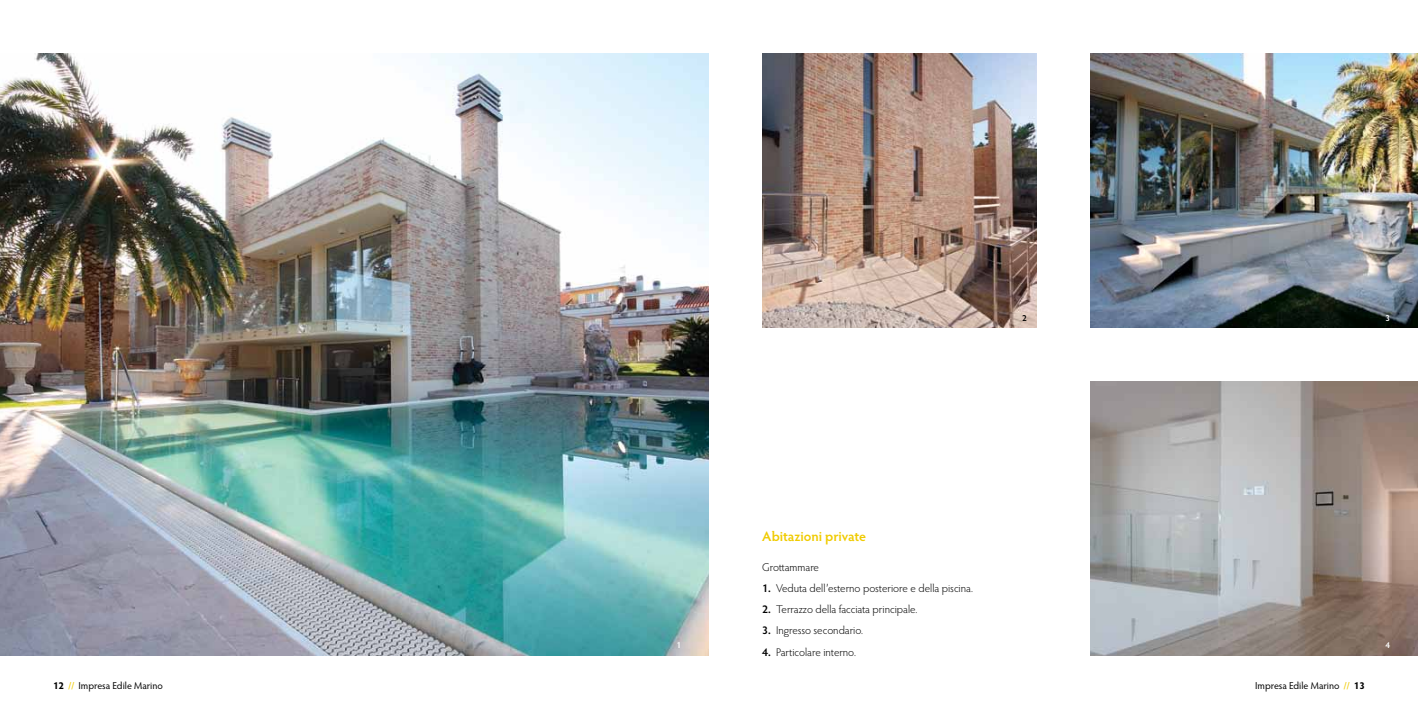
<style>
.page{position:relative;width:1418px;height:709px;background:#fff}
.page>*{position:absolute;margin:0;border:0;box-sizing:border-box;transform-origin:0 0}
.t1{font:600 13.75px "Hypatia Sans Pro";color:#f0cb00}
.t2{font:300 11.25px "Hypatia Sans Pro";color:#000}
.t3{font:10px "Hypatia Sans Pro";color:#000}
.t4{font:600 8.75px "Hypatia Sans Pro";color:#fff}
.t5{font:600 8.75px "Hypatia Sans Pro";color:#000}
.s1{font-weight:700}
.s2{color:#f0cb00}
.s3{font-weight:600}
</style>
<div class="page">
<img style="left:0;top:53px;width:709px;height:603px">
<img style="left:762px;top:53px;width:274px;height:275px">
<img style="left:1090px;top:53px;width:327px;height:275px">
<img style="left:1090px;top:381px;width:327px;height:275px">
<p class="t3" style="left:53px;top:679px;width:111px"><span class="s1">12</span> <span class="s2">//</span> Impresa Edile Marino</p>
<p class="t5" style="left:1022px;top:312px;width:6px">2</p>
<p class="t4" style="left:1385px;top:312px;width:6px">3</p>
<p class="t4" style="left:676px;top:639px;width:6px">1</p>
<p class="t1" style="left:762px;top:526px;width:105px">Abitazioni private</p>
<p class="t2" style="left:762px;top:559px;width:58px">Grottammare</p>
<p class="t2" style="left:762px;top:580px;width:212px"><span class="s3">1.</span> Veduta dell’esterno posteriore e della piscina.</p>
<p class="t2" style="left:762px;top:602px;width:157px"><span class="s3">2.</span> Terrazzo della facciata principale.</p>
<p class="t2" style="left:762px;top:623px;width:102px"><span class="s3">3.</span> Ingresso secondario.</p>
<p class="t2" style="left:762px;top:644px;width:95px"><span class="s3">4.</span> Particolare interno.</p>
<p class="t3" style="left:1255px;top:679px;width:111px">Impresa Edile Marino <span class="s2">//</span> <span class="s1">13</span></p>
<p class="t4" style="left:1385px;top:639px;width:6px">4</p>
</div>
